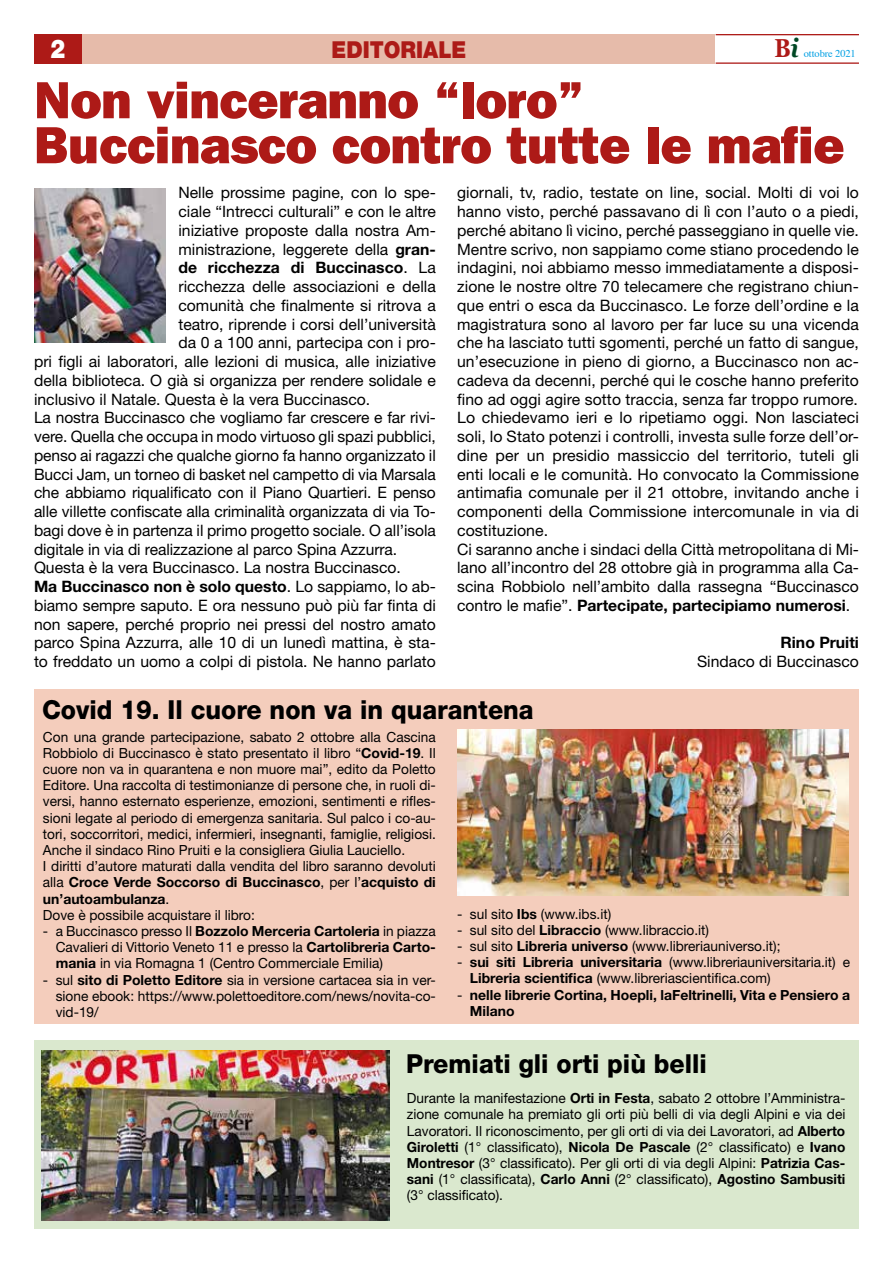
<style>
.page{position:relative;width:893px;height:1263px;background:#fff}
.page>*{position:absolute;margin:0;border:0;box-sizing:border-box;transform-origin:0 0}
.t1{font:800 52.5px/45px "Franklin Gothic";letter-spacing:-.01em;color:#ad1a17}
.t2{font:700 26.55px "Times";color:#ad1a17;scale:.83 1}
.t3{font:800 26.25px "Helvetica Neue";color:#000;scale:.95 1}
.t4{font:900 25.95px "Helvetica Neue";color:#fff;scale:.85 1}
.t5{font:900 23.4px "Helvetica Neue";color:#ad1a17;scale:.9 1}
.t6{font:15.75px/18.8px "Helvetica Neue";color:#000}
.t7{font:700 15.75px "Helvetica Neue";color:#000}
.t8{font:13.95px/16.2px "Helvetica Neue";color:#000;text-align:justify}
.t9{font:700 13.95px/16.2px "Helvetica Neue";color:#000}
.t10{font:10.35px "Times";color:#009fe3}
.s1{font-family:"Georgia";font-size:25.95px}
.s2{font-style:italic;font-size:23.85px;color:#004824}
.s3{font-family:"Georgia";font-style:italic;font-size:25.95px;color:#004824}
.s4{font-weight:700}
.s5{font-weight:400}
</style>
<div class="page">
<div style="left:34px;top:34px;width:698px;height:30px;background:#e6bbaa"></div>
<div style="left:34px;top:34px;width:48px;height:30px;background:#ad1a17"></div>
<div style="left:716px;top:34px;width:143px;height:30px;background:#fff"></div>
<hr style="left:716px;top:34px;width:143px;height:1px;background:#ad1a17">
<hr style="left:716px;top:62px;width:143px;height:2px;background:#ad1a17">
<img style="left:34px;top:189px;width:132px;height:153px">
<div style="left:34px;top:689px;width:825px;height:334px;background:#f4cdbc"></div>
<div style="left:34px;top:1040px;width:825px;height:189px;background:#dae8ce"></div>
<img style="left:457px;top:729px;width:392px;height:166px">
<img style="left:42px;top:1050px;width:348px;height:170px">
<h3 class="t5" style="left:334px;top:36px;width:169px">PRIMO PIANO</h3>
<h2 class="t2" style="left:770px;top:24px;width:36px">B<span class="s1">B</span><span class="s2">i</span> <span class="s3">i</span></h2>
<h3 class="t4" style="left:51px;top:34px;width:19px">2</h3>
<h3 class="t5" style="left:332px;top:36px;width:151px">ED TORIALE</h3>
<p class="t10" style="left:804px;top:44px;width:53px">ottobre 2021</p>
<h1 class="t1" style="left:34px;top:78px;width:812px">Non vinceranno “loro”<br>Buccinasco contro tutte le mafie</h1>
<p class="t6" style="left:178px;top:183px;width:259px">Nelle prossime pagine, con lo spe-</p>
<p class="t6" style="left:178px;top:202px;width:259px">ciale “Intrecci culturali” e con le altre</p>
<p class="t6" style="left:178px;top:221px;width:259px">iniziative proposte dalla nostra Am-</p>
<p class="t6" style="left:178px;top:239px;width:259px">ministrazione, leggerete della <span class="s4">gran-</span></p>
<p class="t7" style="left:178px;top:258px;width:259px">de ricchezza di Buccinasco<span class="s5">. La</span></p>
<p class="t6" style="left:178px;top:277px;width:259px">ricchezza delle associazioni e della</p>
<p class="t6" style="left:178px;top:296px;width:259px">comunità che finalmente si ritrova a</p>
<p class="t6" style="left:178px;top:314px;width:259px">teatro, riprende i corsi dell’università</p>
<p class="t6" style="left:178px;top:333px;width:259px">da 0 a 100 anni, partecipa con i pro-</p>
<p class="t6" style="left:34px;top:352px;width:403px">pri figli ai laboratori, alle lezioni di musica, alle iniziative</p>
<p class="t6" style="left:34px;top:371px;width:403px">della biblioteca. O già si organizza per rendere solidale e</p>
<p class="t6" style="left:34px;top:389px;width:338px">inclusivo il Natale. Questa è la vera Buccinasco.</p>
<p class="t6" style="left:34px;top:408px;width:403px">La nostra Buccinasco che vogliamo far crescere e far rivi-</p>
<p class="t6" style="left:34px;top:427px;width:403px">vere. Quella che occupa in modo virtuoso gli spazi pubblici,</p>
<p class="t6" style="left:34px;top:446px;width:403px">penso ai ragazzi che qualche giorno fa hanno organizzato il</p>
<p class="t6" style="left:34px;top:464px;width:403px">Bucci Jam, un torneo di basket nel campetto di via Marsala</p>
<p class="t6" style="left:34px;top:483px;width:403px">che abbiamo riqualificato con il Piano Quartieri. E penso</p>
<p class="t6" style="left:34px;top:502px;width:403px">alle villette confiscate alla criminalità organizzata di via To-</p>
<p class="t6" style="left:34px;top:521px;width:403px">bagi dove è in partenza il primo progetto sociale. O all’isola</p>
<p class="t6" style="left:34px;top:539px;width:365px">digitale in via di realizzazione al parco Spina Azzurra.</p>
<p class="t6" style="left:34px;top:558px;width:368px">Questa è la vera Buccinasco. La nostra Buccinasco.</p>
<p class="t7" style="left:34px;top:577px;width:403px">Ma Buccinasco non è solo questo<span class="s5">. Lo sappiamo, lo ab-</span></p>
<p class="t6" style="left:34px;top:596px;width:403px">biamo sempre saputo. E ora nessuno può più far finta di</p>
<p class="t6" style="left:34px;top:614px;width:403px">non sapere, perché proprio nei pressi del nostro amato</p>
<p class="t6" style="left:34px;top:633px;width:403px">parco Spina Azzurra, alle 10 di un lunedì mattina, è sta-</p>
<p class="t6" style="left:34px;top:652px;width:403px">to freddato un uomo a colpi di pistola. Ne hanno parlato</p>
<p class="t10" style="left:795px;top:45px;width:65px">settembre 2016</p>
<p class="t6" style="left:457px;top:183px;width:403px">giornali, tv, radio, testate on line, social. Molti di voi lo hanno visto, perché passavano di lì con l’auto o a piedi, perché abitano lì vicino, perché passeggiano in quelle vie.<br>Mentre scrivo, non sappiamo come stiano procedendo le indagini, noi abbiamo messo immediatamente a disposi&shy;zione le nostre oltre 70 telecamere che registrano chiun&shy;que entri o esca da Buccinasco. Le forze dell’ordine e la magistratura sono al lavoro per far luce su una vicenda che ha lasciato tutti sgomenti, perché un fatto di sangue, un’esecuzione in pieno di giorno, a Buccinasco non ac&shy;cadeva da decenni, perché qui le cosche hanno preferito fino ad oggi agire sotto traccia, senza far troppo rumore.<br>Lo chiedevamo ieri e lo ripetiamo oggi. Non lasciateci soli, lo Stato potenzi i controlli, investa sulle forze dell’or&shy;dine per un presidio massiccio del territorio, tuteli gli enti locali e le comunità. Ho convocato la Commissione antimafia comunale per il 21 ottobre, invitando anche i componenti della Commissione intercomunale in via di costituzione.<br>Ci saranno anche i sindaci della Città metropolitana di Mi&shy;lano all’incontro del 28 ottobre già in programma alla Ca&shy;scina Robbiolo nell’ambito dalla rassegna “Buccinasco contro le mafie”. <span class="s4">Partecipate, partecipiamo numerosi</span>.</p>
<p class="t7" style="left:780px;top:633px;width:80px">Rino Pruiti</p>
<p class="t6" style="left:697px;top:652px;width:163px">Sindaco di Buccinasco</p>
<h3 class="t3" style="left:42px;top:694px;width:519px">Covid 19. Il cuore non va in quarantena</h3>
<p class="t8" style="left:43px;top:728px;width:394px;text-align:left">Con una grande partecipazione, sabato 2 ottobre alla Cascina Robbiolo di Buccinasco è stato presentato il libro “<span class="s4">Covid-19</span>. Il cuore non va in quarantena e non muore mai”, edito da Poletto Editore. Una raccolta di testimonianze di persone che, in ruoli di&shy;versi, hanno esternato esperienze, emozioni, sentimenti e rifles&shy;sioni legate al periodo di emergenza sanitaria. Sul palco i co-au&shy;tori, soccorritori, medici, infermieri, insegnanti, famiglie, religiosi.<br>Anche il sindaco Rino Pruiti e la consigliera Giulia Lauciello.<br>I diritti d’autore maturati dalla vendita del libro saranno devoluti alla <span class="s4">Croce Verde Soccorso di Buccinasco</span>, per l’<span class="s4">acquisto di un’autoambulanza</span>.<br>Dove è possibile acquistare il libro:</p>
<p class="t8" style="left:56px;top:923px;width:382px;text-indent:-13px">- a Buccinasco presso Il <span class="s4">Bozzolo Merceria Cartoleria</span> in piazza Cavalieri di Vittorio Veneto 11 e presso la <span class="s4">Cartolibreria Carto&shy;mania</span> in via Romagna 1 (Centro Commerciale Emilia)</p>
<p class="t8" style="left:56px;top:971px;width:382px;text-indent:-13px">- sul <span class="s4">sito di Poletto Editore</span> sia in versione cartacea sia in ver&shy;sione ebook: https://www.polettoeditore.com/news/novita-co&shy;vid-19/</p>
<p class="t8" style="left:457px;top:905px;width:156px">- sul sito <span class="s4">Ibs</span> (www.ibs.it)</p>
<p class="t8" style="left:457px;top:922px;width:253px">- sul sito del <span class="s4">Libraccio</span> (www.libraccio.it)</p>
<p class="t8" style="left:457px;top:938px;width:325px">- sul sito <span class="s4">Libreria universo</span> (www.libreriauniverso.it);</p>
<p class="t8" style="left:470px;top:954px;width:382px;text-indent:-13px">- <span class="s4">sui siti Libreria universitaria</span> (www.libreriauniversitaria.it) e<br><span class="s4">Libreria scientifica</span> (www.libreriascientifica.com)</p>
<p class="t9" style="left:470px;top:986px;width:382px;text-indent:-13px"><span class="s5">-</span> nelle librerie Cortina, Hoepli, laFeltrinelli, Vita e Pensiero a<br>Milano</p>
<h3 class="t3" style="left:406px;top:1047px;width:318px">Premiati gli orti più belli</h3>
<p class="t8" style="left:407px;top:1090px;width:440px">Durante la manifestazione <span class="s4">Orti in Festa</span>, sabato 2 ottobre l’Amministra&shy;zione comunale ha premiato gli orti più belli di via degli Alpini e via dei Lavoratori. Il riconoscimento, per gli orti di via dei Lavoratori, ad <span class="s4">Alberto Giroletti</span> (1° classificato), <span class="s4">Nicola De Pascale</span> (2° classificato) e <span class="s4">Ivano Montresor</span> (3° classificato). Per gli orti di via degli Alpini: <span class="s4">Patrizia Cas&shy;sani</span> (1° classificata), <span class="s4">Carlo Anni</span> (2° classificato), <span class="s4">Agostino Sambusiti </span>(3° classificato).</p>
</div>
